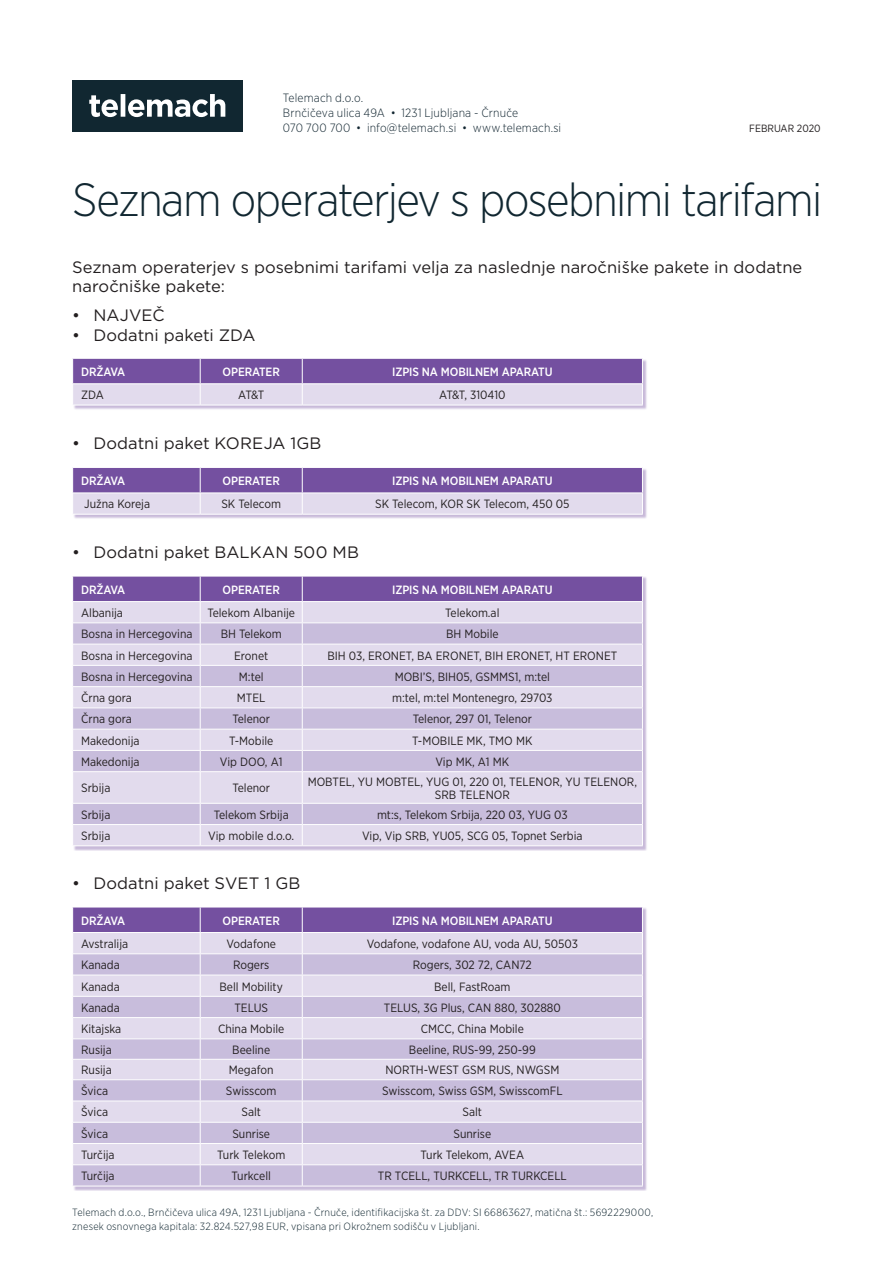
<style>
.page{position:relative;width:893px;height:1263px;background:#fff}
.page>*{position:absolute;margin:0;border:0;box-sizing:border-box;transform-origin:0 0}
.t1{font:300 46.5px "Gotham Narrow";letter-spacing:-.035em;color:#112731}
.t2{font:16.5px/19.8px "Gotham";letter-spacing:.005em;color:#231f20}
.t3{font:12px/13.5px "Gotham Narrow";color:#231f20;text-align:center}
.t4{font:500 12px "Gotham Narrow";letter-spacing:-.01em;color:#fff}
.t5{font:300 12px "Gotham Narrow";letter-spacing:.01em;color:#112530}
.t6{font:300 10.5px/13.5px "Gotham Narrow";letter-spacing:.02em;color:#112731}
.t7{font:10.5px "Gotham Narrow";color:#231f20}
</style>
<div class="page">
<div style="left:72px;top:81px;width:170px;height:51px;background:#112731"></div>
<svg style="left:89px;top:94px;width:136px;height:23px"></svg>
<div style="left:73px;top:359px;width:574px;height:51px;background:#7450a0;opacity:.4"></div>
<hr style="left:72px;top:405px;width:128px;height:1px;background:#fff">
<hr style="left:200px;top:405px;width:102px;height:1px;background:#fff">
<hr style="left:302px;top:405px;width:341px;height:1px;background:#fff">
<svg style="left:72px;top:358px;width:571px;height:47px;background:#aa95c6"></svg>
<div style="left:73px;top:468px;width:574px;height:51px;background:#7450a0;opacity:.4"></div>
<hr style="left:72px;top:514px;width:128px;height:1px;background:#fff">
<hr style="left:200px;top:514px;width:102px;height:1px;background:#fff">
<hr style="left:302px;top:514px;width:341px;height:1px;background:#fff">
<svg style="left:72px;top:467px;width:571px;height:47px;background:#aa95c6"></svg>
<div style="left:73px;top:577px;width:574px;height:274px;background:#7450a0;opacity:.4"></div>
<div style="left:73px;top:825px;width:569px;height:20px;background:#e2dbed"></div>
<svg style="left:73px;top:772px;width:569px;height:52px;background:#d8cfe6"></svg>
<hr style="left:200px;top:772px;width:1px;height:31px;background:#fff">
<hr style="left:302px;top:772px;width:1px;height:31px;background:#fff">
<hr style="left:642px;top:772px;width:1px;height:31px;background:#fff">
<hr style="left:73px;top:803px;width:127px;height:1px;background:#fff">
<hr style="left:200px;top:803px;width:102px;height:1px;background:#fff">
<hr style="left:302px;top:803px;width:341px;height:1px;background:#fff">
<hr style="left:73px;top:824px;width:127px;height:1px;background:#fff">
<hr style="left:200px;top:824px;width:102px;height:1px;background:#fff">
<svg style="left:200px;top:804px;width:1px;height:41px"></svg>
<hr style="left:302px;top:824px;width:341px;height:1px;background:#fff">
<svg style="left:302px;top:804px;width:1px;height:41px"></svg>
<svg style="left:642px;top:804px;width:1px;height:41px"></svg>
<hr style="left:72px;top:845px;width:128px;height:1px;background:#fff">
<hr style="left:200px;top:845px;width:102px;height:1px;background:#fff">
<hr style="left:302px;top:845px;width:341px;height:1px;background:#fff">
<svg style="left:72px;top:576px;width:571px;height:196px;background:#cbbfdd"></svg>
<div style="left:73px;top:908px;width:574px;height:283px;background:#7450a0;opacity:.4"></div>
<hr style="left:72px;top:1186px;width:128px;height:1px;background:#fff">
<hr style="left:200px;top:1186px;width:102px;height:1px;background:#fff">
<hr style="left:302px;top:1186px;width:341px;height:1px;background:#fff">
<svg style="left:72px;top:907px;width:571px;height:279px;background:#cec3df"></svg>
<p class="t5" style="left:283px;top:90px;width:82px">Telemach d.o.o.</p>
<p class="t5" style="left:283px;top:105px;width:237px">Brnčičeva ulica 49A • 1231 Ljubljana - Črnuče</p>
<p class="t5" style="left:283px;top:120px;width:280px">070 700 700 • info@telemach.si • www.telemach.si</p>
<p class="t7" style="left:749px;top:122px;width:73px">FEBRUAR 2020</p>
<p class="t1" style="left:72px;top:171px;width:751px">Seznam operaterjev s posebnimi tarifami</p>
<p class="t2" style="left:72px;top:256px;width:732px">Seznam operaterjev s posebnimi tarifami velja za naslednje naročniške pakete in dodatne naročniške pakete:</p>
<p class="t2" style="left:72px;top:305px;width:94px">• NAJVEČ</p>
<p class="t2" style="left:72px;top:324px;width:185px">• Dodatni paketi ZDA</p>
<p class="t4" style="left:81px;top:364px;width:46px">DRŽAVA</p>
<p class="t4" style="left:223px;top:364px;width:59px">OPERATER</p>
<p class="t4" style="left:392px;top:364px;width:162px">IZPIS NA MOBILNEM APARATU</p>
<p class="t3" style="left:81px;top:388px;width:24px">ZDA</p>
<p class="t3" style="left:238px;top:388px;width:28px">AT&amp;T</p>
<p class="t3" style="left:439px;top:388px;width:68px">AT&amp;T, 310410</p>
<p class="t2" style="left:72px;top:433px;width:251px">• Dodatni paket KOREJA 1GB</p>
<p class="t4" style="left:81px;top:473px;width:46px">DRŽAVA</p>
<p class="t4" style="left:223px;top:473px;width:59px">OPERATER</p>
<p class="t4" style="left:392px;top:473px;width:162px">IZPIS NA MOBILNEM APARATU</p>
<p class="t3" style="left:84px;top:497px;width:67px">Južna Koreja</p>
<p class="t3" style="left:221px;top:497px;width:61px">SK Telecom</p>
<p class="t3" style="left:375px;top:497px;width:196px">SK Telecom, KOR SK Telecom, 450 05</p>
<p class="t2" style="left:72px;top:542px;width:288px">• Dodatni paket BALKAN 500 MB</p>
<p class="t4" style="left:81px;top:582px;width:46px">DRŽAVA</p>
<p class="t4" style="left:223px;top:582px;width:59px">OPERATER</p>
<p class="t4" style="left:392px;top:582px;width:162px">IZPIS NA MOBILNEM APARATU</p>
<p class="t3" style="left:81px;top:606px;width:43px">Albanija</p>
<p class="t3" style="left:207px;top:606px;width:89px">Telekom Albanije</p>
<p class="t3" style="left:445px;top:606px;width:56px">Telekom.al</p>
<p class="t3" style="left:81px;top:627px;width:113px">Bosna in Hercegovina</p>
<p class="t3" style="left:221px;top:627px;width:63px">BH Telekom</p>
<p class="t3" style="left:446px;top:627px;width:54px">BH Mobile</p>
<p class="t3" style="left:81px;top:648px;width:113px">Bosna in Hercegovina</p>
<p class="t3" style="left:234px;top:648px;width:36px">Eronet</p>
<p class="t3" style="left:327px;top:648px;width:291px">BIH 03, ERONET, BA ERONET, BIH ERONET, HT ERONET</p>
<p class="t3" style="left:81px;top:670px;width:113px">Bosna in Hercegovina</p>
<p class="t3" style="left:239px;top:670px;width:26px">M:tel</p>
<p class="t3" style="left:395px;top:670px;width:157px">MOBI’S, BIH05, GSMMS1, m:tel</p>
<p class="t3" style="left:81px;top:691px;width:52px">Črna gora</p>
<p class="t3" style="left:237px;top:691px;width:30px">MTEL</p>
<p class="t3" style="left:392px;top:691px;width:162px">m:tel, m:tel Montenegro, 29703</p>
<p class="t3" style="left:81px;top:712px;width:52px">Črna gora</p>
<p class="t3" style="left:232px;top:712px;width:39px">Telenor</p>
<p class="t3" style="left:413px;top:712px;width:121px">Telenor, 297 01, Telenor</p>
<p class="t3" style="left:81px;top:733px;width:60px">Makedonija</p>
<p class="t3" style="left:229px;top:733px;width:46px">T-Mobile</p>
<p class="t3" style="left:412px;top:733px;width:122px">T-MOBILE MK, TMO MK</p>
<p class="t3" style="left:81px;top:755px;width:60px">Makedonija</p>
<p class="t3" style="left:220px;top:755px;width:64px">Vip DOO, A1</p>
<p class="t3" style="left:435px;top:755px;width:75px">Vip MK, A1 MK</p>
<p class="t3" style="left:81px;top:781px;width:31px">Srbija</p>
<p class="t3" style="left:232px;top:781px;width:39px">Telenor</p>
<p class="t3" style="left:308px;top:774px;width:331px">MOBTEL, YU MOBTEL, YUG 01, 220 01, TELENOR, YU TELENOR,<br>SRB TELENOR</p>
<p class="t3" style="left:81px;top:807px;width:31px">Srbija</p>
<p class="t3" style="left:214px;top:807px;width:77px">Telekom Srbija</p>
<p class="t3" style="left:377px;top:807px;width:192px">mt:s, Telekom Srbija, 220 03, YUG 03</p>
<p class="t3" style="left:81px;top:829px;width:31px">Srbija</p>
<p class="t3" style="left:208px;top:829px;width:88px">Vip mobile d.o.o.</p>
<p class="t3" style="left:362px;top:829px;width:222px">Vip, Vip SRB, YU05, SCG 05, Topnet Serbia</p>
<p class="t2" style="left:72px;top:872px;width:230px">• Dodatni paket SVET 1 GB</p>
<p class="t4" style="left:81px;top:913px;width:46px">DRŽAVA</p>
<p class="t4" style="left:223px;top:913px;width:59px">OPERATER</p>
<p class="t4" style="left:392px;top:913px;width:162px">IZPIS NA MOBILNEM APARATU</p>
<p class="t3" style="left:81px;top:937px;width:49px">Avstralija</p>
<p class="t3" style="left:226px;top:937px;width:51px">Vodafone</p>
<p class="t3" style="left:367px;top:937px;width:213px">Vodafone, vodafone AU, voda AU, 50503</p>
<p class="t3" style="left:81px;top:958px;width:40px">Kanada</p>
<p class="t3" style="left:233px;top:958px;width:38px">Rogers</p>
<p class="t3" style="left:413px;top:958px;width:120px">Rogers, 302 72, CAN72</p>
<p class="t3" style="left:81px;top:979px;width:40px">Kanada</p>
<p class="t3" style="left:220px;top:979px;width:65px">Bell Mobility</p>
<p class="t3" style="left:434px;top:979px;width:78px">Bell, FastRoam</p>
<p class="t3" style="left:81px;top:1000px;width:40px">Kanada</p>
<p class="t3" style="left:234px;top:1000px;width:35px">TELUS</p>
<p class="t3" style="left:384px;top:1000px;width:178px">TELUS, 3G Plus, CAN 880, 302880</p>
<p class="t3" style="left:81px;top:1022px;width:42px">Kitajska</p>
<p class="t3" style="left:218px;top:1022px;width:68px">China Mobile</p>
<p class="t3" style="left:421px;top:1022px;width:105px">CMCC, China Mobile</p>
<p class="t3" style="left:81px;top:1043px;width:32px">Rusija</p>
<p class="t3" style="left:232px;top:1043px;width:39px">Beeline</p>
<p class="t3" style="left:409px;top:1043px;width:128px">Beeline, RUS-99, 250-99</p>
<p class="t3" style="left:81px;top:1063px;width:32px">Rusija</p>
<p class="t3" style="left:229px;top:1063px;width:46px">Megafon</p>
<p class="t3" style="left:385px;top:1063px;width:176px">NORTH-WEST GSM RUS, NWGSM</p>
<p class="t3" style="left:81px;top:1084px;width:28px">Švica</p>
<p class="t3" style="left:226px;top:1084px;width:52px">Swisscom</p>
<p class="t3" style="left:382px;top:1084px;width:182px">Swisscom, Swiss GSM, SwisscomFL</p>
<p class="t3" style="left:81px;top:1105px;width:28px">Švica</p>
<p class="t3" style="left:241px;top:1105px;width:21px">Salt</p>
<p class="t3" style="left:463px;top:1105px;width:21px">Salt</p>
<p class="t3" style="left:81px;top:1126px;width:28px">Švica</p>
<p class="t3" style="left:232px;top:1126px;width:39px">Sunrise</p>
<p class="t3" style="left:453px;top:1126px;width:39px">Sunrise</p>
<p class="t3" style="left:81px;top:1148px;width:35px">Turčija</p>
<p class="t3" style="left:217px;top:1148px;width:70px">Turk Telekom</p>
<p class="t3" style="left:421px;top:1148px;width:105px">Turk Telekom, AVEA</p>
<p class="t3" style="left:81px;top:1169px;width:35px">Turčija</p>
<p class="t3" style="left:232px;top:1169px;width:41px">Turkcell</p>
<p class="t3" style="left:378px;top:1169px;width:190px">TR TCELL, TURKCELL, TR TURKCELL</p>
<p class="t6" style="left:72px;top:1205px;width:582px">Telemach d.o.o., Brnčičeva ulica 49A, 1231 Ljubljana - Črnuče, identifikacijska št. za DDV: SI 66863627, matična št.: 5692229000, znesek osnovnega kapitala: 32.824.527,98 EUR, vpisana pri Okrožnem sodišču v Ljubljani.</p>
</div>
